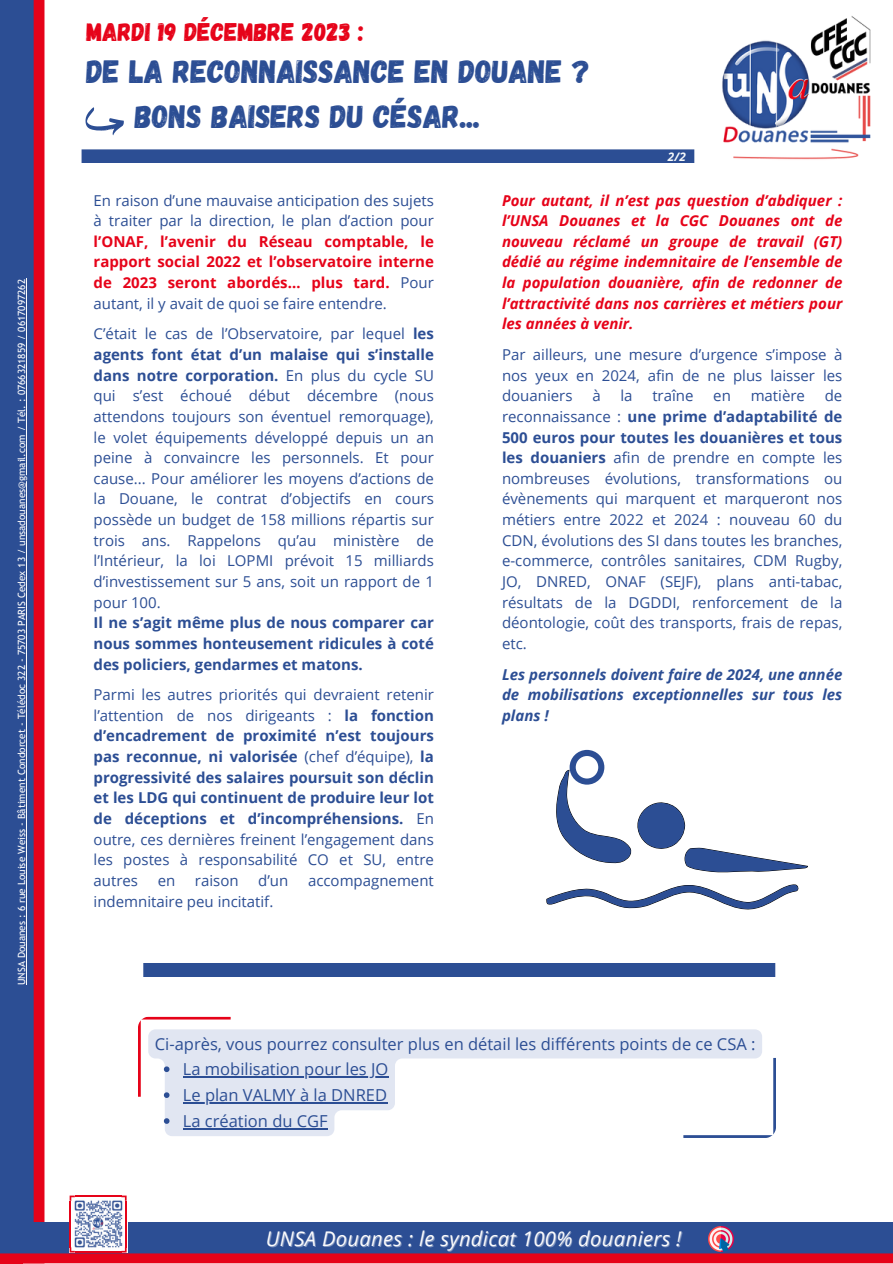
<style>
.page{position:relative;width:893px;height:1264px;background:#fff}
.page>*{position:absolute;margin:0;border:0;box-sizing:border-box;transform-origin:0 0}
.t1{font:32.25px "Gagalin";color:#2c4e94}
.t2{font:25.5px "Gagalin";color:#e60319}
.t3{font:italic 20.25px "Open Sans";letter-spacing:.015em;color:#fcfcfd}
.t4{font:16.5px "Open Sans";color:#2c4e94}
.t5{font:15px/20.5px "Open Sans";color:#2c4e94;text-align:justify}
.t6{font:700 15px/20.5px "Open Sans";color:#2c4e94;text-align:justify}
.t7{font:italic 700 15px/20.5px "Open Sans";color:#e60319;text-align:justify}
.t8{font:italic 700 15px/20.5px "Open Sans";color:#2c4e94;text-align:justify}
.t9{font:italic 700 11.7px "Open Sans";color:#f5f8fa}
.t10{font:10.05px "Trebuchet MS";color:#fcfcfd}
.s1{font-weight:700;color:#e60319}
.s2{font-weight:700}
.s3{font-weight:400}
</style>
<div class="page">
<svg style="left:0;top:0;width:44px;height:1222px;background:#583c76"></svg>
<svg style="left:82px;top:149px;width:612px;height:14px;background:#325397"></svg>
<img style="left:722px;top:16px;width:148px;height:144px">
<img style="left:71px;top:1200px;width:54px;height:22px">
<hr style="left:125px;top:1200px;width:2px;height:47px;background:#e60319">
<hr style="left:70px;top:1200px;width:1px;height:47px;background:#e60319">
<hr style="left:75px;top:1195px;width:46px;height:2px;background:#e60319">
<svg style="left:121px;top:1195px;width:6px;height:5px"></svg>
<svg style="left:70px;top:1195px;width:5px;height:5px"></svg>
<svg style="left:0;top:1222px;width:892px;height:41px;background:#604179"></svg>
<img style="left:708px;top:1226px;width:25px;height:25px">
<svg style="left:85px;top:107px;width:38px;height:28px"></svg>
<svg style="left:163px;top:1029px;width:599px;height:107px;fill:#e1e6f2"></svg>
<hr style="left:183px;top:1076px;width:205px;height:1px;background:#2c4e94">
<svg style="left:138px;top:1016px;width:93px;height:81px"></svg>
<hr style="left:183px;top:1102px;width:204px;height:1px;background:#2c4e94">
<svg style="left:164px;top:1118px;width:5px;height:5px"></svg>
<hr style="left:183px;top:1128px;width:145px;height:1px;background:#2c4e94">
<svg style="left:683px;top:1057px;width:92px;height:80px"></svg>
<svg style="left:546px;top:884px;width:253px;height:25px"></svg>
<svg style="left:556px;top:750px;width:251px;height:123px"></svg>
<hr style="left:26px;top:278px;width:1px;height:707px;background:#fcfcfd">
<div style="left:143px;top:963px;width:632px;height:13px;background:#2c4e94"></div>
<p class="t10" style="left:16px;top:985px;width:707px;rotate:-90deg">UNSA Douanes : 6 rue Louise Weiss - Bâtiment Condorcet - Télédoc 322 - 75703 PARIS Cedex 13 / unsadouanes@gmail.com / Tél. : 0766321859 / 0617097262</p>
<p class="t2" style="left:86px;top:15px;width:279px">MARDI 19 DÉCEMBRE 2023 :</p>
<p class="t1" style="left:86px;top:51px;width:505px">DE LA RECONNAISSANCE EN DOUANE ?</p>
<p class="t1" style="left:135px;top:96px;width:347px">BONS BAISERS DU CÉSAR...</p>
<p class="t9" style="left:668px;top:148px;width:19px">2/2</p>
<p class="t5" style="left:94px;top:189px;width:342px">En raison d’une mauvaise anticipation des sujets à traiter par la direction, le plan d’action pour <span class="s1">l’ONAF, l’avenir du Réseau comptable, le rapport social 2022 et l’observatoire interne de 2023 seront abordés… plus tard.</span> Pour autant, il y avait de quoi se faire entendre.</p>
<p class="t5" style="left:94px;top:323px;width:342px">C’était le cas de l’Observatoire, par lequel <span class="s2">les agents font état d’un malaise qui s’installe dans notre corporation.</span> En plus du cycle SU qui s’est échoué début décembre (nous attendons toujours son éventuel remorquage), le volet équipements développé depuis un an peine à convaincre les personnels. Et pour cause... Pour améliorer les moyens d’actions de la Douane, le contrat d’objectifs en cours possède un budget de 158 millions répartis sur trois ans. Rappelons qu’au ministère de l’Intérieur, la loi LOPMI prévoit 15 milliards d’investissement sur 5 ans, soit un rapport de 1 pour 100.</p>
<p class="t6" style="left:94px;top:612px;width:342px">Il ne s’agit même plus de nous comparer car nous sommes honteusement ridicules à coté des policiers, gendarmes et matons.</p>
<p class="t6" style="left:94px;top:684px;width:342px"><span class="s3">Parmi les autres priorités qui devraient retenir l’attention de nos dirigeants :</span> la fonction d’encadrement de proximité n’est toujours pas reconnue, ni valorisée <span class="s3">(chef d’équipe),</span> la progressivité des salaires poursuit son déclin et les LDG qui continuent de produire leur lot de déceptions et d’incompréhensions. <span class="s3">En outre, ces dernières freinent l’engagement dans les postes à responsabilité CO et SU, entre autres</span></p>
<p class="t5" style="left:158px;top:869px;width:19px">en</p>
<p class="t5" style="left:195px;top:869px;width:45px">raison</p>
<p class="t5" style="left:258px;top:869px;width:32px">d’un</p>
<p class="t5" style="left:308px;top:869px;width:127px">accompagnement</p>
<p class="t5" style="left:94px;top:890px;width:181px">indemnitaire peu incitatif.</p>
<p class="t7" style="left:502px;top:189px;width:342px">Pour autant, il n’est pas question d’abdiquer : l’UNSA Douanes et la CGC Douanes ont de nouveau réclamé un groupe de travail (GT) dédié au régime indemnitaire de l’ensemble de la population douanière, afin de redonner de l’attractivité dans nos carrières et métiers pour les années à venir.</p>
<p class="t5" style="left:502px;top:344px;width:342px">Par ailleurs, une mesure d’urgence s’impose à nos yeux en 2024, afin de ne plus laisser les douaniers</p>
<p class="t5" style="left:592px;top:385px;width:10px">à</p>
<p class="t5" style="left:620px;top:385px;width:14px">la</p>
<p class="t5" style="left:652px;top:385px;width:43px">traîne</p>
<p class="t5" style="left:713px;top:385px;width:19px">en</p>
<p class="t5" style="left:750px;top:385px;width:56px">matière</p>
<p class="t5" style="left:502px;top:385px;width:342px;text-indent:323px">de reconnaissance : <span class="s2">une prime d’adaptabilité de 500 euros pour toutes les douanières et tous les douaniers</span> afin de prendre en compte les nombreuses évolutions, transformations ou évènements qui marquent et marqueront nos métiers entre 2022 et 2024 : nouveau 60 du CDN, évolutions des SI dans toutes les branches, e-commerce, contrôles sanitaires, CDM Rugby, JO, DNRED, ONAF (SEJF), plans anti-tabac, résultats de la DGDDI, renforcement de la déontologie, coût des transports, frais de repas, etc.</p>
<p class="t8" style="left:502px;top:663px;width:342px">Les personnels doivent faire de 2024, une année de mobilisations exceptionnelles sur tous les plans !</p>
<p class="t4" style="left:155px;top:1031px;width:602px">Ci-après, vous pourrez consulter plus en détail les différents points de ce CSA :</p>
<p class="t4" style="left:183px;top:1057px;width:207px">La mobilisation pour les JO</p>
<p class="t4" style="left:183px;top:1083px;width:206px">Le plan VALMY à la DNRED</p>
<p class="t4" style="left:183px;top:1109px;width:146px">La création du CGF</p>
<p class="t3" style="left:266px;top:1224px;width:417px">UNSA Douanes : le syndicat 100% douaniers !</p>
</div>
